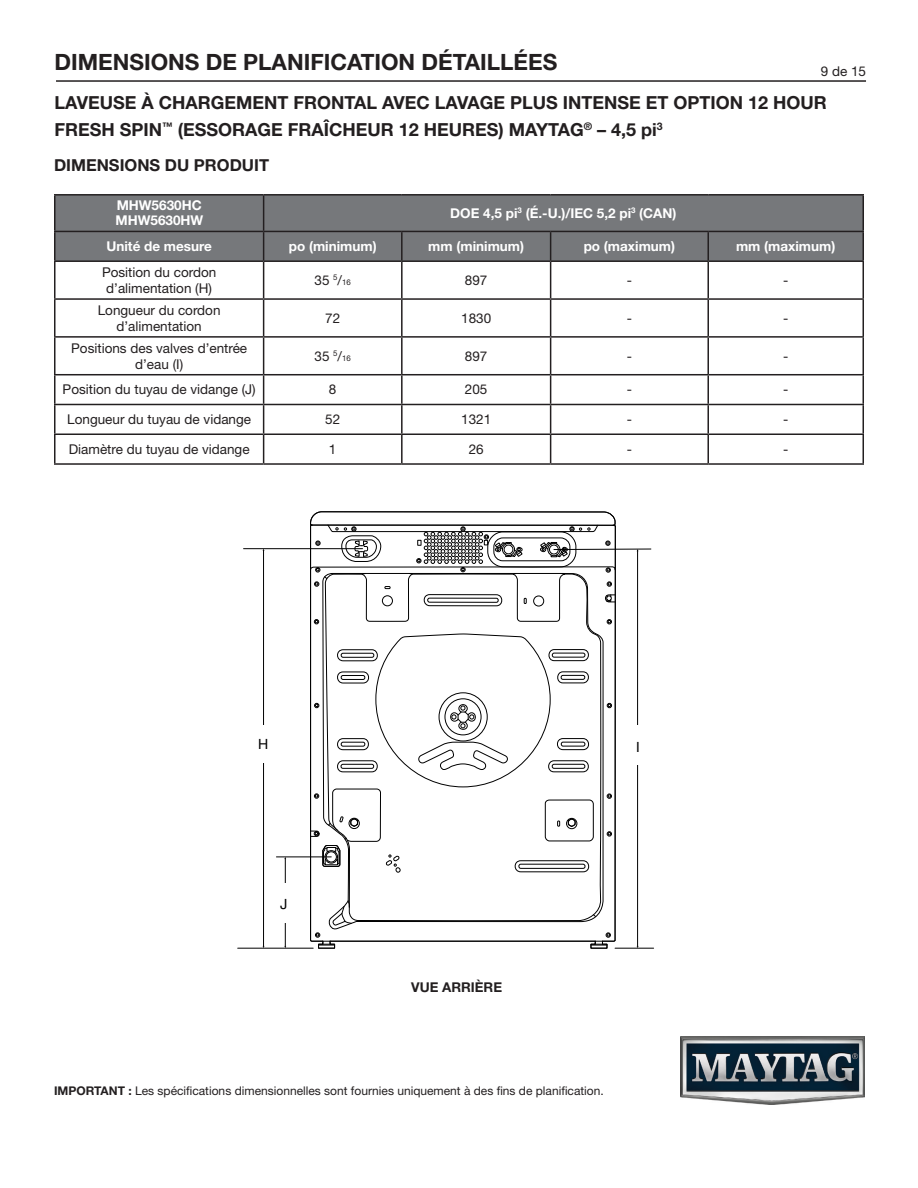
<style>
.page{position:relative;width:918px;height:1188px;background:#fff}
.page>*{position:absolute;margin:0;border:0;box-sizing:border-box;transform-origin:0 0}
.t1{font:700 22.5px "Helvetica Neue LT Std";color:#231f20}
.t2{font:700 18px/27px "Helvetica Neue LT Std";color:#231f20}
.t3{font:700 16.5px "Helvetica Neue LT Std";color:#231f20}
.t4{font:14.1px "Helvetica Neue LT Std";color:#000}
.t5{font:13.5px/16.2px "Helvetica Neue LT Std";color:#231f20;text-align:center}
._2_Body{font:700 13.5px/15px "Helvetica Neue LT Std";color:#fff}
.t6{font:700 13.5px "Helvetica Neue LT Std";color:#231f20}
.t7{font:12px "Helvetica Neue LT Std";color:#231f20}
.s1{font-size:7.8px}
.s2{font-weight:700}
</style>
<div class="page">
<hr style="left:56px;top:80px;width:810px;height:2px;background:#231f20">
<img style="left:681px;top:1037px;width:183px;height:68px">
<div style="left:56px;top:196px;width:807px;height:64px;background:#76787b"></div>
<hr style="left:863px;top:196px;width:1px;height:35px;background:#231f20">
<hr style="left:54px;top:194px;width:210px;height:2px;background:#231f20">
<hr style="left:54px;top:196px;width:2px;height:35px;background:#231f20">
<hr style="left:264px;top:194px;width:138px;height:2px;background:#231f20">
<hr style="left:402px;top:194px;width:149px;height:2px;background:#231f20">
<hr style="left:551px;top:194px;width:157px;height:2px;background:#231f20">
<hr style="left:708px;top:194px;width:156px;height:2px;background:#231f20">
<hr style="left:54px;top:231px;width:210px;height:1px;background:#231f20">
<hr style="left:54px;top:232px;width:2px;height:28px;background:#231f20">
<hr style="left:264px;top:231px;width:138px;height:1px;background:#231f20">
<hr style="left:402px;top:231px;width:149px;height:1px;background:#231f20">
<hr style="left:551px;top:231px;width:157px;height:1px;background:#231f20">
<hr style="left:708px;top:231px;width:156px;height:1px;background:#231f20">
<svg style="left:863px;top:232px;width:1px;height:28px"></svg>
<hr style="left:54px;top:260px;width:210px;height:2px;background:#231f20">
<hr style="left:264px;top:260px;width:138px;height:2px;background:#231f20">
<hr style="left:402px;top:260px;width:149px;height:2px;background:#231f20">
<hr style="left:551px;top:260px;width:157px;height:2px;background:#231f20">
<hr style="left:708px;top:260px;width:156px;height:2px;background:#231f20">
<hr style="left:54px;top:262px;width:2px;height:36px;background:#231f20">
<hr style="left:863px;top:262px;width:1px;height:36px;background:#231f20">
<hr style="left:54px;top:298px;width:210px;height:2px;background:#231f20">
<hr style="left:54px;top:300px;width:2px;height:36px;background:#231f20">
<hr style="left:264px;top:298px;width:138px;height:2px;background:#231f20">
<hr style="left:402px;top:298px;width:149px;height:2px;background:#231f20">
<hr style="left:551px;top:298px;width:157px;height:2px;background:#231f20">
<hr style="left:708px;top:298px;width:156px;height:2px;background:#231f20">
<hr style="left:863px;top:300px;width:1px;height:36px;background:#231f20">
<hr style="left:54px;top:336px;width:210px;height:2px;background:#231f20">
<hr style="left:54px;top:338px;width:2px;height:36px;background:#231f20">
<hr style="left:264px;top:336px;width:138px;height:2px;background:#231f20">
<hr style="left:402px;top:336px;width:149px;height:2px;background:#231f20">
<hr style="left:551px;top:336px;width:157px;height:2px;background:#231f20">
<hr style="left:708px;top:336px;width:156px;height:2px;background:#231f20">
<hr style="left:863px;top:338px;width:1px;height:36px;background:#231f20">
<hr style="left:54px;top:374px;width:210px;height:1px;background:#231f20">
<hr style="left:54px;top:375px;width:2px;height:29px;background:#231f20">
<hr style="left:264px;top:374px;width:138px;height:1px;background:#231f20">
<hr style="left:402px;top:374px;width:149px;height:1px;background:#231f20">
<hr style="left:551px;top:374px;width:157px;height:1px;background:#231f20">
<hr style="left:708px;top:374px;width:156px;height:1px;background:#231f20">
<hr style="left:54px;top:404px;width:210px;height:1px;background:#231f20">
<hr style="left:54px;top:405px;width:2px;height:29px;background:#231f20">
<hr style="left:264px;top:404px;width:138px;height:1px;background:#231f20">
<hr style="left:402px;top:404px;width:149px;height:1px;background:#231f20">
<hr style="left:551px;top:404px;width:157px;height:1px;background:#231f20">
<hr style="left:708px;top:404px;width:156px;height:1px;background:#231f20">
<hr style="left:54px;top:434px;width:210px;height:1px;background:#231f20">
<hr style="left:54px;top:435px;width:2px;height:28px;background:#231f20">
<hr style="left:264px;top:434px;width:138px;height:1px;background:#231f20">
<hr style="left:402px;top:434px;width:149px;height:1px;background:#231f20">
<hr style="left:551px;top:434px;width:157px;height:1px;background:#231f20">
<hr style="left:708px;top:434px;width:156px;height:1px;background:#231f20">
<svg style="left:863px;top:375px;width:1px;height:88px"></svg>
<hr style="left:54px;top:463px;width:210px;height:2px;background:#231f20">
<hr style="left:264px;top:463px;width:138px;height:2px;background:#231f20">
<hr style="left:402px;top:463px;width:149px;height:2px;background:#231f20">
<hr style="left:551px;top:463px;width:157px;height:2px;background:#231f20">
<hr style="left:708px;top:463px;width:156px;height:2px;background:#231f20">
<hr style="left:707px;top:262px;width:2px;height:36px;background:#231f20">
<hr style="left:707px;top:300px;width:2px;height:36px;background:#231f20">
<hr style="left:707px;top:338px;width:2px;height:36px;background:#231f20">
<hr style="left:707px;top:375px;width:2px;height:29px;background:#231f20">
<hr style="left:707px;top:405px;width:2px;height:29px;background:#231f20">
<hr style="left:707px;top:435px;width:2px;height:28px;background:#231f20">
<hr style="left:401px;top:262px;width:2px;height:36px;background:#231f20">
<hr style="left:401px;top:300px;width:2px;height:36px;background:#231f20">
<hr style="left:401px;top:338px;width:2px;height:36px;background:#231f20">
<hr style="left:401px;top:375px;width:2px;height:29px;background:#231f20">
<hr style="left:401px;top:405px;width:2px;height:29px;background:#231f20">
<hr style="left:401px;top:435px;width:2px;height:28px;background:#231f20">
<hr style="left:550px;top:262px;width:1px;height:36px;background:#231f20">
<hr style="left:550px;top:300px;width:1px;height:36px;background:#231f20">
<hr style="left:550px;top:338px;width:1px;height:36px;background:#231f20">
<svg style="left:550px;top:375px;width:1px;height:88px"></svg>
<hr style="left:263px;top:196px;width:1px;height:35px;background:#231f20">
<svg style="left:263px;top:232px;width:1px;height:28px"></svg>
<hr style="left:263px;top:262px;width:1px;height:36px;background:#231f20">
<hr style="left:263px;top:300px;width:1px;height:36px;background:#231f20">
<hr style="left:263px;top:338px;width:1px;height:36px;background:#231f20">
<svg style="left:263px;top:375px;width:1px;height:88px"></svg>
<hr style="left:401px;top:232px;width:2px;height:28px;background:#231f20">
<svg style="left:550px;top:232px;width:1px;height:28px"></svg>
<hr style="left:707px;top:232px;width:2px;height:28px;background:#231f20">
<hr style="left:244px;top:548px;width:119px;height:1px;background:#000">
<hr style="left:238px;top:948px;width:75px;height:1px;background:#000">
<hr style="left:276px;top:857px;width:55px;height:1px;background:#000">
<hr style="left:263px;top:550px;width:1px;height:397px;background:#000">
<hr style="left:285px;top:859px;width:1px;height:88px;background:#000">
<div style="left:245px;top:726px;width:37px;height:37px;background:#fff"></div>
<div style="left:265px;top:883px;width:40px;height:40px;background:#fff"></div>
<hr style="left:615px;top:948px;width:39px;height:1px;background:#000">
<svg style="left:310px;top:511px;width:341px;height:438px"></svg>
<h1 class="t1" style="left:55px;top:48px;width:504px">DIMENSIONS DE PLANIFICATION DÉTAILLÉES</h1>
<h2 class="t2" style="left:55px;top:89px;width:774px">LAVEUSE À CHARGEMENT FRONTAL AVEC LAVAGE PLUS INTENSE ET OPTION 12 HOUR<br>FRESH SPIN<sup>™</sup> (ESSORAGE FRAÎCHEUR 12 HEURES) MAYTAG<sup>®</sup> – 4,5 pi<sup>3</sup></h2>
<p class="t5" style="left:821px;top:63px;width:47px">9 de 15</p>
<p class="t3" style="left:54px;top:155px;width:217px">DIMENSIONS DU PRODUIT</p>
<p class="_2_Body" style="left:116px;top:198px;width:89px">MHW5630HC<br>MHW5630HW</p>
<p class="_2_Body" style="left:450px;top:205px;width:228px">DOE 4,5 pi<sup>3</sup> (É.-U.)/IEC 5,2 pi<sup>3</sup> (CAN)</p>
<p class="_2_Body" style="left:106px;top:239px;width:107px">Unité de mesure</p>
<p class="_2_Body" style="left:289px;top:239px;width:89px">po (minimum)</p>
<p class="_2_Body" style="left:428px;top:239px;width:97px">mm (minimum)</p>
<p class="_2_Body" style="left:584px;top:239px;width:93px">po (maximum)</p>
<p class="_2_Body" style="left:736px;top:239px;width:101px">mm (maximum)</p>
<p class="t5" style="left:102px;top:264px;width:116px">Position du cordon d’alimentation (H)</p>
<p class="t5" style="left:315px;top:272px;width:38px">35 <sup>5</sup>/<span class="s1">16</span></p>
<p class="t5" style="left:465px;top:272px;width:24px">897</p>
<p class="t5" style="left:627px;top:272px;width:7px">-</p>
<p class="t5" style="left:783px;top:272px;width:7px">-</p>
<p class="t5" style="left:98px;top:302px;width:124px">Longueur du cordon d’alimentation</p>
<p class="t5" style="left:325px;top:310px;width:17px">72</p>
<p class="t5" style="left:461px;top:310px;width:32px">1830</p>
<p class="t5" style="left:627px;top:310px;width:7px">-</p>
<p class="t5" style="left:783px;top:310px;width:7px">-</p>
<p class="t5" style="left:71px;top:339px;width:178px">Positions des valves d’entrée d’eau (I)</p>
<p class="t5" style="left:315px;top:348px;width:38px">35 <sup>5</sup>/<span class="s1">16</span></p>
<p class="t5" style="left:465px;top:348px;width:24px">897</p>
<p class="t5" style="left:627px;top:348px;width:7px">-</p>
<p class="t5" style="left:783px;top:348px;width:7px">-</p>
<p class="t5" style="left:63px;top:381px;width:195px">Position du tuyau de vidange (J)</p>
<p class="t5" style="left:329px;top:381px;width:9px">8</p>
<p class="t5" style="left:465px;top:381px;width:24px">205</p>
<p class="t5" style="left:627px;top:381px;width:7px">-</p>
<p class="t5" style="left:783px;top:381px;width:7px">-</p>
<p class="t5" style="left:67px;top:411px;width:185px">Longueur du tuyau de vidange</p>
<p class="t5" style="left:325px;top:411px;width:17px">52</p>
<p class="t5" style="left:461px;top:411px;width:32px">1321</p>
<p class="t5" style="left:627px;top:411px;width:7px">-</p>
<p class="t5" style="left:783px;top:411px;width:7px">-</p>
<p class="t5" style="left:69px;top:441px;width:182px">Diamètre du tuyau de vidange</p>
<p class="t5" style="left:329px;top:441px;width:9px">1</p>
<p class="t5" style="left:469px;top:441px;width:17px">26</p>
<p class="t5" style="left:627px;top:441px;width:7px">-</p>
<p class="t5" style="left:783px;top:441px;width:7px">-</p>
<p class="t4" style="left:258px;top:735px;width:12px">H</p>
<p class="t4" style="left:636px;top:738px;width:5px">I</p>
<p class="t4" style="left:280px;top:896px;width:9px">J</p>
<p class="t6" style="left:411px;top:979px;width:92px">VUE ARRIÈRE</p>
<p class="t7" style="left:54px;top:1083px;width:551px"><span class="s2">IMPORTANT :</span> Les spécifications dimensionnelles sont fournies uniquement à des fins de planification.</p>
</div>
